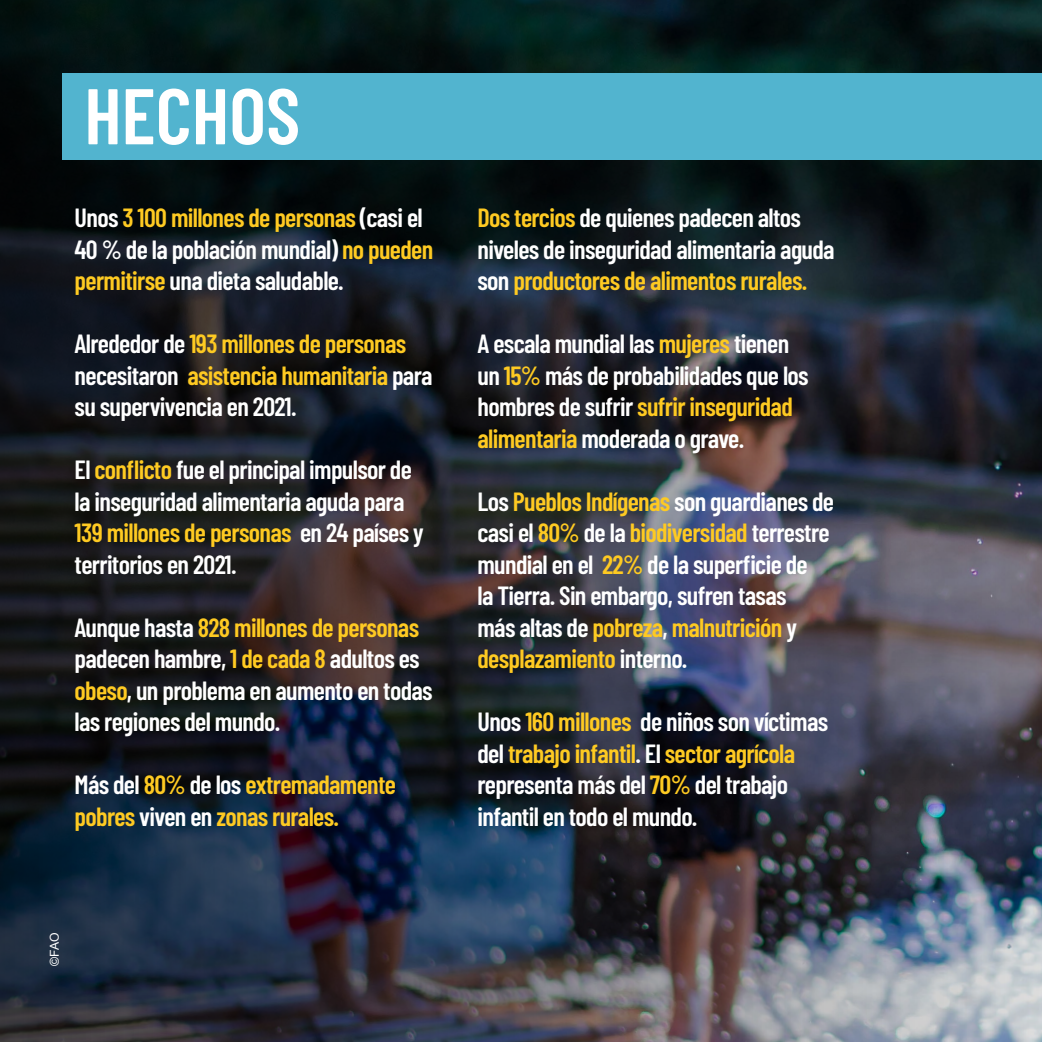
<style>
.page{position:relative;width:1042px;height:1042px;background:#fff}
.page>*{position:absolute;margin:0;border:0;box-sizing:border-box;transform-origin:0 0}
.t1{font:600 78.75px "Barlow Condensed";color:#fff}
.t2{font:600 26.25px/31.5px "Barlow Condensed";letter-spacing:-.025em;color:#fff}
.t3{font:600 26.25px/31.5px "Barlow Condensed";letter-spacing:-.025em;color:#feca22}
.t4{font:12.25px "Arial";color:#fff}
.s1{color:#feca22}
.s2{color:#fff}
</style>
<div class="page">
<img style="left:0;top:0;width:1042px;height:1042px">
<div style="left:62px;top:73px;width:980px;height:87px;background:#52b4cf"></div>
<img style="left:1013px;top:22px;width:29px;height:1020px">
<h1 class="t1" style="left:84px;top:60px;width:218px">HECHOS</h1>
<p class="t2" style="left:75px;top:200px;width:360px">Unos <span class="s1">3 100 millones de personas</span> (casi el<br>40 % de la población mundial) <span class="s1">no pueden permitirse</span> una dieta saludable.</p>
<p class="t2" style="left:75px;top:326px;width:359px">Alrededor de <span class="s1">193 millones de personas </span>necesitaron <span class="s1">asistencia humanitaria</span> para su supervivencia en 2021.</p>
<p class="t2" style="left:75px;top:452px;width:350px">El <span class="s1">conflicto</span> fue el principal impulsor de la inseguridad alimentaria aguda para <span class="s1">139 millones de personas</span> en 24 países y territorios en 2021.</p>
<p class="t2" style="left:75px;top:610px;width:360px">Aunque hasta <span class="s1">828 millones de personas </span>padecen hambre, <span class="s1">1 de cada 8</span> adultos es <span class="s1">obeso</span>, un problema en aumento en todas las regiones del mundo.</p>
<p class="t3" style="left:75px;top:767px;width:323px"><span class="s2">Más del</span> 80% <span class="s2">de los</span> extremadamente pobres <span class="s2">viven en</span> zonas rurales.</p>
<p class="t4" style="left:46px;top:966px;width:35px;rotate:-90deg">©FAO</p>
<p class="t2" style="left:477px;top:200px;width:359px"><span class="s1">Dos tercios</span> de quienes padecen altos niveles de inseguridad alimentaria aguda son <span class="s1">productores de alimentos rurales.</span></p>
<p class="t2" style="left:477px;top:326px;width:333px">A escala mundial las <span class="s1">mujeres</span> tienen un <span class="s1">15%</span> más de probabilidades que los hombres de sufrir <span class="s1">sufrir inseguridad alimentaria</span> moderada o grave.</p>
<p class="t2" style="left:477px;top:484px;width:358px">Los <span class="s1">Pueblos Indígenas</span> son guardianes de casi el <span class="s1">80%</span> de la <span class="s1">biodiversidad</span> terrestre mundial en el <span class="s1">22%</span> de la superficie de<br>la Tierra. Sin embargo, sufren tasas<br>más altas de <span class="s1">pobreza</span>, <span class="s1">malnutrición</span> y <span class="s1">desplazamiento</span> interno.</p>
<p class="t2" style="left:477px;top:704px;width:352px">Unos <span class="s1">160 millones</span> de niños son víctimas del <span class="s1">trabajo infantil</span>. El <span class="s1">sector agrícola </span>representa más del <span class="s1">70%</span> del trabajo infantil en todo el mundo.</p>
</div>
